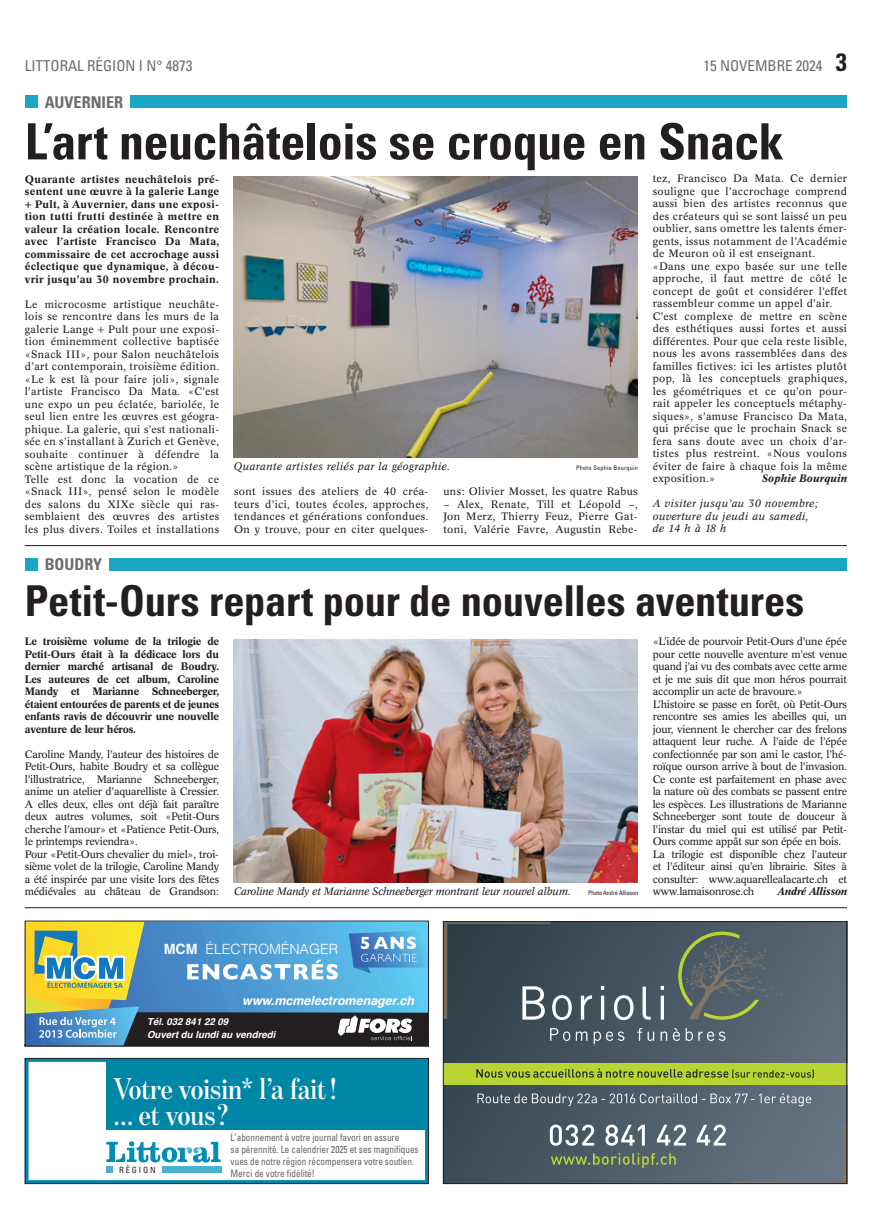
<style>
.page{position:relative;width:886px;height:1223px;background:#fff}
.page>*{position:absolute;margin:0;border:0;box-sizing:border-box;transform-origin:0 0}
.t1{font:700 condensed 50px "Univers";letter-spacing:-.01em;color:#231f20}
.t2{font:700 condensed 42.5px "Univers";letter-spacing:-.005em;color:#231f20}
.t3{font:600 30.38px/25.4px "Benton Mod Disp Cond";color:#fff}
.t4{font:700 condensed 16.25px "Univers";color:#6c6d70}
.t5{font:condensed 15px "Univers";color:#6c6d70}
.t6{font:300 14.12px "Helvetica";color:#fff}
.t7{font:italic 700 12.5px "Helvetica";color:#fff}
.t8{font:10.62px/12.5px "Concorde BE";letter-spacing:.03em;color:#231f20}
.t9{font:10.62px/12.5px "Concorde BE";letter-spacing:-.02em;color:#231f20}
.t10{font:500 10.62px/12.5px "Concorde BE";letter-spacing:-.005em;color:#231f20;text-align:justify}
.t11{font:italic 10.62px/12.5px "Concorde BE";letter-spacing:.03em;color:#231f20}
.t12{font:italic 10.62px "Concorde BE";letter-spacing:-.02em;color:#231f20}
.t13{font:italic 500 10.62px "Concorde BE";letter-spacing:.03em;color:#231f20}
.t14{font:italic 500 10.62px "Concorde BE";color:#231f20}
.t15{font:condensed 10.12px/12.1px "Univers";color:#636366;scale:.91 1}
.t16{font:italic 700 9.62px/12.5px "Helvetica";color:#fff}
.t17{font:condensed 8.62px "Univers";letter-spacing:.22em;color:#231f20}
.t18{font:condensed 6.25px "Univers";letter-spacing:.03em;color:#231f20}
.t19{font:condensed 6.25px "Univers";letter-spacing:-.02em;color:#231f20}
.s1{font-weight:700;font-size:25px;color:#231f20}
.s2{font-weight:700}
</style>
<div class="page">
<hr style="left:25px;top:907px;width:822px;height:1px;background:#231f20">
<div style="left:443px;top:921px;width:404px;height:262px;background:linear-gradient(to right,#384853,#616e7d)"></div>
<div style="left:443px;top:1063px;width:404px;height:21px;background:#bad432"></div>
<svg style="left:445px;top:923px;width:339px;height:121px;background:#4c5a62"></svg>
<svg style="left:550px;top:1121px;width:295px;height:60px;background:#65727b"></svg>
<svg style="left:477px;top:1093px;width:334px;height:13px;background:#6a7681"></svg>
<svg style="left:476px;top:1068px;width:338px;height:10px"></svg>
<div style="left:443px;top:921px;width:404px;height:262px;border:1px solid #231f20"></div>
<svg style="left:27px;top:922px;width:400px;height:122px;background:#6995a0"></svg>
<div style="left:25px;top:920px;width:404px;height:126px;border:1px solid #231f20"></div>
<div style="left:106px;top:1058px;width:323px;height:71px;background:#0086a6"></div>
<svg style="left:106px;top:1141px;width:115px;height:21px"></svg>
<div style="left:106px;top:1166px;width:7px;height:7px;background:#48b1cd"></div>
<div style="left:162px;top:1166px;width:59px;height:7px;background:#48b1cd"></div>
<div style="left:25px;top:1058px;width:404px;height:125px;border:4px solid #0086a6"></div>
<div style="left:25px;top:1058px;width:404px;height:125px;border:1px solid #231f20"></div>
<div style="left:25px;top:95px;width:13px;height:13px;background:#1aa7c6"></div>
<div style="left:130px;top:95px;width:717px;height:13px;background:#1aa7c6"></div>
<img style="left:234px;top:176px;width:404px;height:282px">
<hr style="left:25px;top:545px;width:822px;height:1px;background:#231f20">
<div style="left:25px;top:558px;width:13px;height:12px;background:#1aa7c6"></div>
<div style="left:109px;top:558px;width:738px;height:12px;background:#1aa7c6"></div>
<img style="left:234px;top:639px;width:404px;height:244px">
<h3 class="t5" style="left:25px;top:56px;width:169px">LITTORAL RÉGION I N° 4873</h3>
<h3 class="t5" style="left:703px;top:56px;width:145px">15 NOVEMBRE 2024 <span class="s1">3</span></h3>
<h3 class="t4" style="left:45px;top:92px;width:80px">AUVERNIER</h3>
<h1 class="t1" style="left:25px;top:111px;width:760px">L’art neuchâtelois se croque en Snack</h1>
<p class="t10" style="left:25px;top:173px;width:196px">Quarante artistes neuchâtelois pré&shy;sentent une œuvre à la galerie Lange + Pult, à Auvernier, dans une exposi&shy;tion tutti frutti destinée à mettre en valeur la création locale. Rencontre avec l’artiste Francisco Da Mata, commissaire de cet accrochage aussi éclectique que dynamique, à décou&shy;vrir jusqu’au 30 novembre prochain.</p>
<p class="t8" style="left:25px;top:298px;width:196px">Le microcosme artistique neuchâte&shy;lois se rencontre dans les murs de la galerie Lange + Pult pour une exposi&shy;tion éminemment collective baptisée «Snack III», pour Salon neuchâtelois d’art contemporain, troisième édition. «Le k est là pour faire joli», signale l’artiste Francisco Da Mata. «C’est une expo un peu éclatée, bariolée, le seul lien entre les œuvres est géogra&shy;phique. La galerie, qui s’est nationali&shy;sée en s’installant à Zurich et Genève, souhaite continuer à défendre la scène artistique de la région.»<br>Telle est donc la vocation de ce «Snack III», pensé selon le modèle des salons du XIXe siècle qui ras&shy;semblaient des œuvres des artistes les plus divers. Toiles et installations</p>
<p class="t8" style="left:653px;top:173px;width:196px">tez, Francisco Da Mata. Ce dernier souligne que l’accrochage comprend aussi bien des artistes reconnus que des créateurs qui se sont laissé un peu oublier, sans omettre les talents émer&shy;gents, issus notamment de l’Académie de Meuron où il est enseignant. «Dans une expo basée sur une telle approche, il faut mettre de côté le concept de goût et considérer l’effet rassembleur comme un appel d’air.<br>C’est complexe de mettre en scène des esthétiques aussi fortes et aussi différentes. Pour que cela reste lisible, nous les avons rassemblées dans des familles fictives: ici les artistes plutôt pop, là les conceptuels graphiques, les géométriques et ce qu’on pour&shy;rait appeler les conceptuels métaphy&shy;siques», s’amuse Francisco Da Mata, qui précise que le prochain Snack se fera sans doute avec un choix d’ar&shy;tistes plus restreint. «Nous voulons éviter de faire à chaque fois la même exposition.»</p>
<p class="t11" style="left:234px;top:460px;width:218px">Quarante artistes reliés par la géographie.</p>
<p class="t18" style="left:576px;top:464px;width:63px">Photo Sophie Bourquin</p>
<p class="t13" style="left:762px;top:472px;width:87px">Sophie Bourquin</p>
<p class="t11" style="left:653px;top:497px;width:167px">A visiter jusqu’au 30 novembre; ouverture du jeudi au samedi, de 14 h à 18 h</p>
<p class="t8" style="left:234px;top:485px;width:196px;text-align:justify">sont issues des ateliers de 40 créa&shy;teurs d’ici, toutes écoles, approches, tendances et générations confondues.<br>On y trouve, pour en citer quelques-</p>
<p class="t8" style="left:443px;top:485px;width:196px">uns: Olivier Mosset, les quatre Rabus</p>
<p class="t8" style="left:443px;top:498px;width:196px;text-align:justify">– Alex, Renate, Till et Léopold –, Jon Merz, Thierry Feuz, Pierre Gat&shy;toni, Valérie Favre, Augustin Rebe-</p>
<h3 class="t4" style="left:45px;top:554px;width:59px">BOUDRY</h3>
<h2 class="t2" style="left:25px;top:575px;width:781px">Petit-Ours repart pour de nouvelles aventures</h2>
<p class="t10" style="left:25px;top:635px;width:196px">Le troisième volume de la trilogie de Petit-Ours était à la dédicace lors du dernier marché artisanal de Boudry.<br>Les auteures de cet album, Caroline Mandy et Marianne Schneeberger, étaient entourées de parents et de jeunes enfants ravis de découvrir une nouvelle aventure de leur héros.</p>
<p class="t9" style="left:25px;top:748px;width:196px">Caroline Mandy, l’auteur des histoires de Petit-Ours, habite Boudry et sa collègue l’illustratrice, Marianne Schneeberger, anime un atelier d’aquarelliste à Cressier.<br>A elles deux, elles ont déjà fait paraître deux autres volumes, soit «Petit-Ours cherche l’amour» et «Patience Petit-Ours, le printemps reviendra».<br>Pour «Petit-Ours chevalier du miel», troi&shy;sième volet de la trilogie, Caroline Mandy a été inspirée par une visite lors des fêtes médiévales au château de Grandson:</p>
<p class="t9" style="left:653px;top:635px;width:196px">«L’idée de pourvoir Petit-Ours d’une épée pour cette nouvelle aventure m’est venue quand j’ai vu des combats avec cette arme et je me suis dit que mon héros pourrait accomplir un acte de bravoure.» L’histoire se passe en forêt, où Petit-Ours rencontre ses amies les abeilles qui, un jour, viennent le chercher car des frelons attaquent leur ruche. A l’aide de l’épée confectionnée par son ami le castor, l’hé&shy;roïque ourson arrive à bout de l’invasion.<br>Ce conte est parfaitement en phase avec la nature où des combats se passent entre les espèces. Les illustrations de Marianne Schneeberger sont toute de douceur à l’instar du miel qui est utilisé par Petit-Ours comme appât sur son épée en bois.<br>La trilogie est disponible chez l’auteur et l’éditeur ainsi qu’en librairie. Sites à consulter: www.aquarellealacarte.ch et</p>
<p class="t12" style="left:234px;top:885px;width:338px">Caroline Mandy et Marianne Schneeberger montrant leur nouvel album.</p>
<p class="t19" style="left:588px;top:889px;width:52px">Photo André Allisson</p>
<p class="t9" style="left:653px;top:885px;width:103px">www.lamaisonrose.ch</p>
<p class="t14" style="left:777px;top:885px;width:71px">André Allisson</p>
<h3 class="t6" style="left:164px;top:937px;width:176px"><span class="s2">MCM</span> ÉLECTROMÉNAGER</h3>
<p class="t7" style="left:242px;top:992px;width:173px">www.mcmelectromenager.ch</p>
<p class="t16" style="left:147px;top:1016px;width:130px">Tél. 032 841 22 09<br>Ouvert du lundi au vendredi</p>
<h3 class="t3" style="left:113px;top:1076px;width:225px">Votre voisin* l’a fait! … et vous?</h3>
<p class="t15" style="left:231px;top:1130px;width:208px">L’abonnement à votre journal favori en assure<br>sa pérennité. Le calendrier 2025 et ses magnifiques vues de notre région récompensera votre soutien.<br>Merci de votre fidélité!</p>
<p class="t17" style="left:119px;top:1164px;width:38px">RÉGION</p>
</div>
